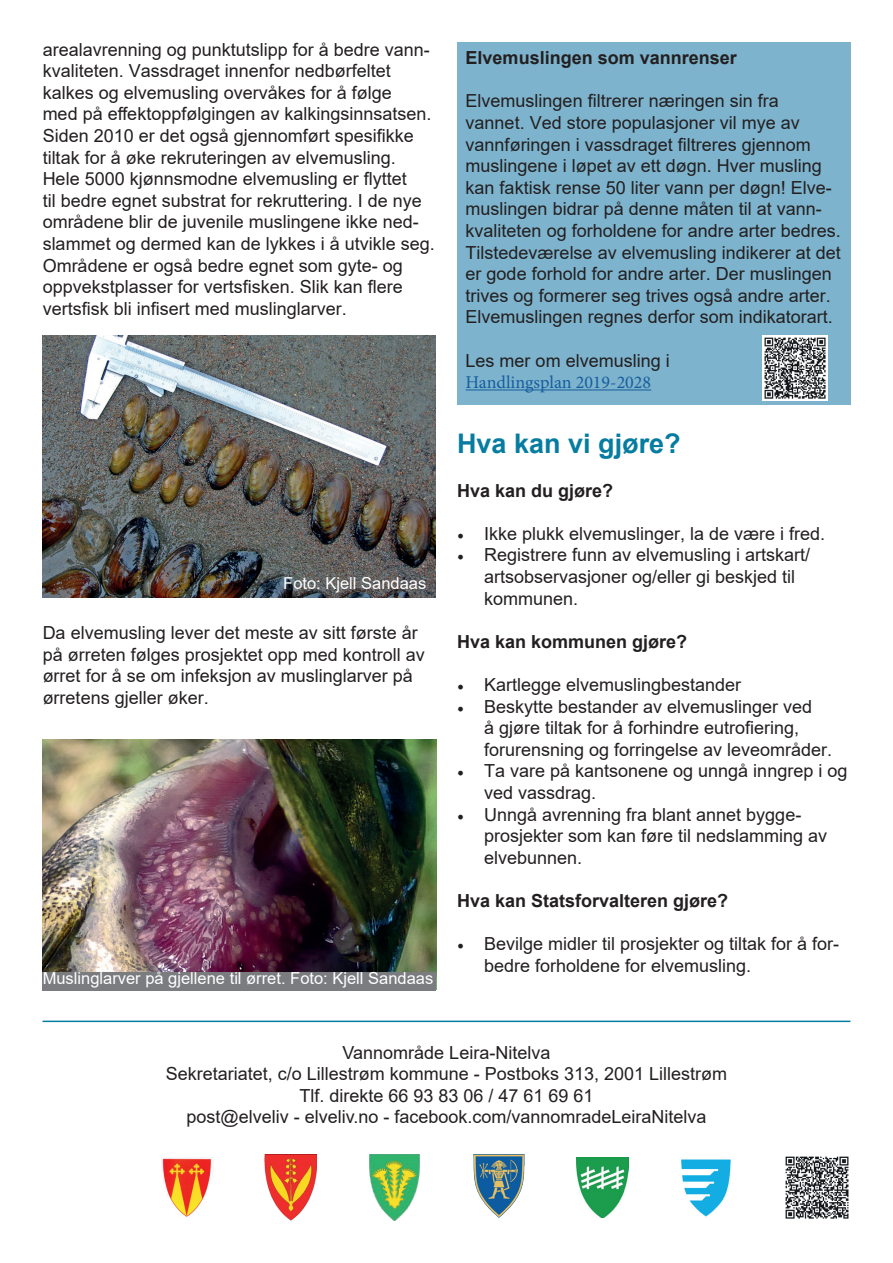
<style>
.page{position:relative;width:893px;height:1263px;background:#fff}
.page>*{position:absolute;margin:0;border:0;box-sizing:border-box;transform-origin:0 0}
.t1{font:700 27px "Arial";color:#067ca0}
.t2{font:18px/21.6px "Arial";color:#231f20}
.t3{font:700 18px "Arial";color:#231f20}
.t4{font:18px "Minion Pro";color:#175d9e}
.t5{font:16.5px "Arial";color:#fff}
.s1{font-family:"Minion Pro"}
</style>
<div class="page">
<hr style="left:43px;top:1020px;width:807px;height:2px;background:#067ca0">
<div style="left:457px;top:43px;width:393px;height:362px;background:#7db3cc"></div>
<hr style="left:466px;top:389px;width:185px;height:1px;background:#175d9e">
<img style="left:576px;top:1157px;width:52px;height:60px">
<img style="left:681px;top:1159px;width:50px;height:58px">
<img style="left:473px;top:1154px;width:51px;height:63px">
<img style="left:369px;top:1154px;width:51px;height:66px">
<img style="left:265px;top:1154px;width:52px;height:66px">
<img style="left:161px;top:1157px;width:51px;height:60px">
<img style="left:43px;top:740px;width:393px;height:232px">
<div style="left:43px;top:972px;width:393px;height:19px;background:#7a7c7f"></div>
<img style="left:43px;top:335px;width:393px;height:262px">
<img style="left:762px;top:335px;width:65px;height:65px">
<img style="left:785px;top:1156px;width:64px;height:63px">
<p class="t2" style="left:43px;top:38px;width:394px">arealavrenning og punktutslipp for å bedre vann&shy;kvaliteten. Vassdraget innenfor nedbørfeltet kalkes og elvemusling overvåkes for å følge<br>med på effektoppfølgingen av kalkingsinnsatsen.<br>Siden 2010 er det også gjennomført spesifikke tiltak for å øke rekruteringen av elvemusling.<br>Hele 5000 kjønnsmodne elvemusling er -flyttet<br>til bedre egnet substrat for rekruttering. I de nye områdene blir de juvenile muslingene ikke ned&shy;slammet og dermed kan de lykkes i å utvikle seg.<br>Områdene er også bedre egnet som gyte- og oppvekstplasser for vertsfisken. Slik kan flere vertsfisk bli infisert med muslinglarver.</p>
<p class="t5" style="left:283px;top:572px;width:145px">Foto: Kjell Sandaas</p>
<p class="t2" style="left:43px;top:622px;width:384px">Da elvemusling lever det meste av sitt første år på ørreten følges prosjektet opp med kontroll av ørret for å se om infeksjon av muslinglarver på ørretens gjeller øker.</p>
<p class="t5" style="left:43px;top:967px;width:392px">Muslinglarver på gjellene til ørret. Foto: Kjell Sandaas</p>
<p class="t3" style="left:466px;top:45px;width:273px">Elvemuslingen som vannrenser</p>
<p class="t2" style="left:466px;top:90px;width:377px">Elvemuslingen filtrerer næringen sin fra vannet. Ved store populasjoner vil mye av vannføringen i vassdraget filtreres gjennom muslingene i løpet av ett døgn. Hver musling kan faktisk rense 50 liter vann per døgn! Elve&shy;muslingen bidrar på denne måten til at vann&shy;kvaliteten og forholdene for andre arter bedres.<br>Tilstedeværelse av elvemusling indikerer at det er gode forhold for andre arter. Der muslingen trives og formerer seg trives også andre arter.<br>Elvemuslingen regnes derfor som indikatorart.</p>
<p class="t2" style="left:466px;top:349px;width:206px">Les mer om elvemusling i</p>
<p class="t4" style="left:466px;top:370px;width:187px">Handlingsplan 2019-2028</p>
<h1 class="t1" style="left:457px;top:425px;width:225px">Hva kan vi gjøre?</h1>
<p class="t3" style="left:457px;top:478px;width:158px">Hva kan du gjøre?</p>
<p class="t2" style="left:457px;top:523px;width:370px"><span class="s1">•</span> Ikke plukk elvemuslinger, la de være i fred.</p>
<p class="t2" style="left:484px;top:544px;width:328px;text-indent:-27px"><span class="s1">•</span> Registrere funn av elvemusling i artskart/ artsobservasjoner og/eller gi beskjed til kommunen.</p>
<p class="t3" style="left:457px;top:629px;width:232px">Hva kan kommunen gjøre?</p>
<p class="t2" style="left:457px;top:674px;width:286px"><span class="s1">•</span> Kartlegge elvemuslingbestander</p>
<p class="t2" style="left:484px;top:695px;width:350px;text-indent:-27px"><span class="s1">•</span> Beskytte bestander av elvemuslinger ved<br>å gjøre tiltak for å forhindre eutrofiering, forurensning og forringelse av leveområder.</p>
<p class="t2" style="left:484px;top:760px;width:365px;text-indent:-27px"><span class="s1">•</span> Ta vare på kantsonene og unngå inngrep i og ved vassdrag.</p>
<p class="t2" style="left:484px;top:803px;width:345px;text-indent:-27px"><span class="s1">•</span> Unngå avrenning fra blant annet bygge&shy;prosjekter som kan føre til nedslamming av elvebunnen.</p>
<p class="t3" style="left:457px;top:888px;width:273px">Hva kan Statsforvalteren gjøre?</p>
<p class="t2" style="left:484px;top:933px;width:357px;text-indent:-27px"><span class="s1">•</span> Bevilge midler til prosjekter og tiltak for å for&shy;bedre forholdene for elvemusling.</p>
<p class="t2" style="left:166px;top:1041px;width:563px;text-align:center">Vannområde Leira-Nitelva<br>Sekretariatet, c/o Lillestrøm kommune - Postboks 313, 2001 Lillestrøm Tlf. direkte 66 93 83 06 / 47 61 69 61<br>post@elveliv - elveliv.no - facebook.com/vannomradeLeiraNitelva</p>
</div>
